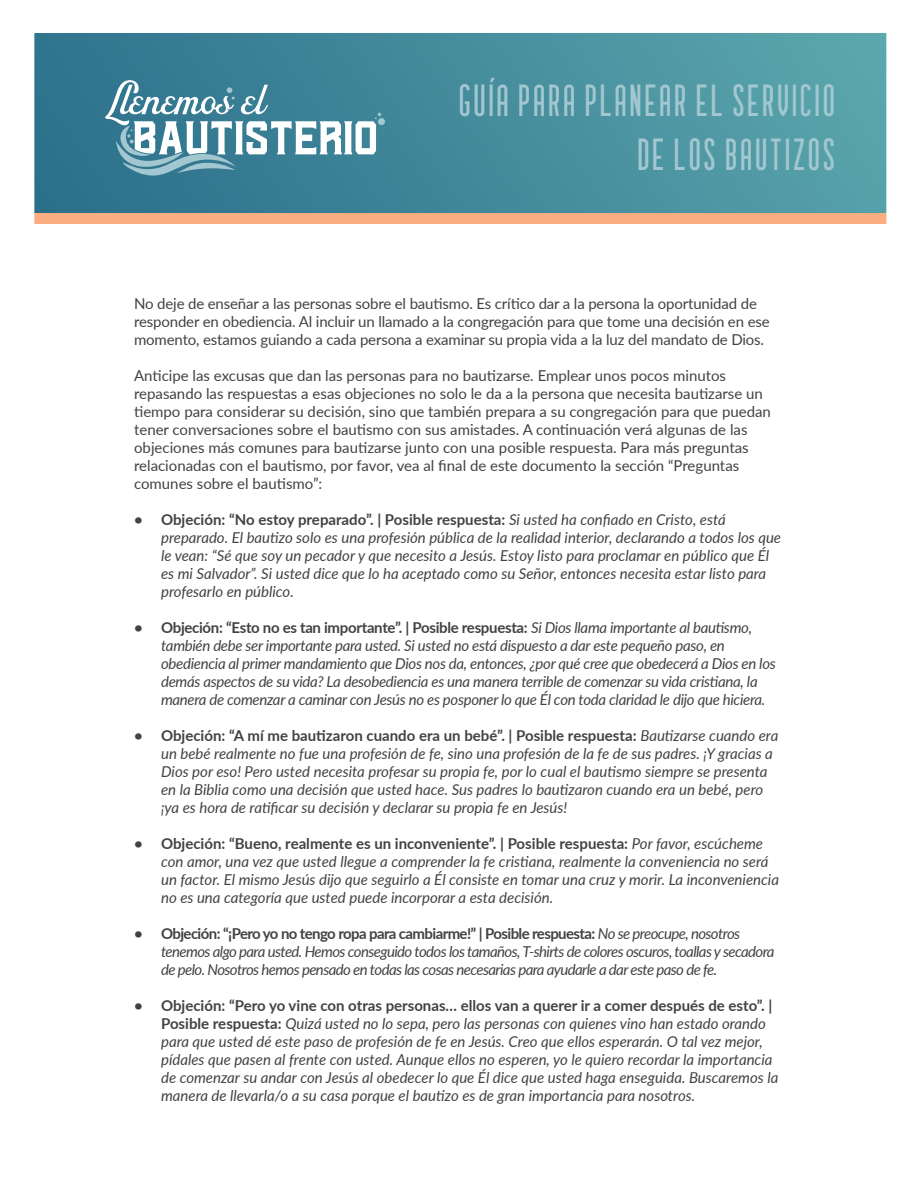
<style>
.page{position:relative;width:918px;height:1188px;background:#fff}
.page>*{position:absolute;margin:0;border:0;box-sizing:border-box;transform-origin:0 0}
.t1{font:45px/54px "Bouchers Stand";color:#a2c7d0;text-align:right}
.t2{font:italic 15px/18px "Lato";color:#424242}
.t3{font:15px/18px "Lato";color:#424242}
.t4{font:italic 15px/18px "Lato";letter-spacing:-.02em;color:#424242}
.t5{font:italic 15px/18px "Lato";letter-spacing:-.04em;color:#424242}
.s1{font-weight:700;font-style:normal}
</style>
<div class="page">
<svg style="left:34px;top:33px;width:853px;height:191px;background:#528f9b"></svg>
<svg style="left:105px;top:79px;width:280px;height:97px"></svg>
<h1 class="t1" style="left:459px;top:74px;width:380px">GUÍA PARA PLANEAR EL SERVICIO<br>DE LOS BAUTIZOS</h1>
<p class="t3" style="left:134px;top:294px;width:637px">No deje de enseñar a las personas sobre el bautismo. Es crítico dar a la persona la oportunidad de responder en obediencia. Al incluir un llamado a la congregación para que tome una decisión en ese momento, estamos guiando a cada persona a examinar su propia vida a la luz del mandato de Dios.</p>
<p class="t3" style="left:134px;top:366px;width:638px">Anticipe las excusas que dan las personas para no bautizarse. Emplear unos pocos minutos repasando las respuestas a esas objeciones no solo le da a la persona que necesita bautizarse un tiempo para considerar su decisión, sino que también prepara a su congregación para que puedan tener conversaciones sobre el bautismo con sus amistades. A continuación verá algunas de las objeciones más comunes para bautizarse junto con una posible respuesta. Para más preguntas relacionadas con el bautismo, por favor, vea al final de este documento la sección “Preguntas comunes sobre el bautismo”:</p>
<p class="t2" style="left:161px;top:510px;width:622px;text-indent:-27px"><span class="s1">• Objeción: “No estoy preparado”. | Posible respuesta:</span> Si usted ha confiado en Cristo, está preparado. El bautizo solo es una profesión pública de la realidad interior, declarando a todos los que le vean: “Sé que soy un pecador y que necesito a Jesús. Estoy listo para proclamar en público que Él es mi Salvador”. Si usted dice que lo ha aceptado como su Señor, entonces necesita estar listo para profesarlo en público.</p>
<p class="t4" style="left:161px;top:618px;width:616px;text-indent:-27px"><span class="s1">• Objeción: “Esto no es tan importante”. | Posible respuesta:</span> Si Dios llama importante al bautismo, también debe ser importante para usted. Si usted no está dispuesto a dar este pequeño paso, en obediencia al primer mandamiento que Dios nos da, entonces, ¿por qué cree que obedecerá a Dios en los demás aspectos de su vida? La desobediencia es una manera terrible de comenzar su vida cristiana, la manera de comenzar a caminar con Jesús no es posponer lo que Él con toda claridad le dijo que hiciera.</p>
<p class="t2" style="left:161px;top:726px;width:619px;text-indent:-27px"><span class="s1">• Objeción: “A mí me bautizaron cuando era un bebé”. | Posible respuesta:</span> Bautizarse cuando era un bebé realmente no fue una profesión de fe, sino una profesión de la fe de sus padres. ¡Y gracias a Dios por eso! Pero usted necesita profesar su propia fe, por lo cual el bautismo siempre se presenta en la Biblia como una decisión que usted hace. Sus padres lo bautizaron cuando era un bebé, pero ¡ya es hora de ratificar su decisión y declarar su propia fe en Jesús!</p>
<p class="t2" style="left:161px;top:834px;width:619px;text-indent:-27px"><span class="s1">• Objeción: “Bueno, realmente es un inconveniente”. | Posible respuesta:</span> Por favor, escúcheme con amor, una vez que usted llegue a comprender la fe cristiana, realmente la conveniencia no será un factor. El mismo Jesús dijo que seguirlo a Él consiste en tomar una cruz y morir. La inconveniencia no es una categoría que usted puede incorporar a esta decisión.</p>
<p class="t5" style="left:161px;top:924px;width:615px;text-indent:-27px"><span class="s1">• Objeción: “¡Pero yo no tengo ropa para cambiarme!” | Posible respuesta:</span> No se preocupe, nosotros tenemos algo para usted. Hemos conseguido todos los tamaños, T-shirts de colores oscuros, toallas y secadora de pelo. Nosotros hemos pensado en todas las cosas necesarias para ayudarle a dar este paso de fe.</p>
<p class="t2" style="left:161px;top:996px;width:619px;text-indent:-27px"><span class="s1">• Objeción: “Pero yo vine con otras personas… ellos van a querer ir a comer después de esto”. | Posible respuesta:</span> Quizá usted no lo sepa, pero las personas con quienes vino han estado orando para que usted dé este paso de profesión de fe en Jesús. Creo que ellos esperarán. O tal vez mejor, pídales que pasen al frente con usted. Aunque ellos no esperen, yo le quiero recordar la importancia de comenzar su andar con Jesús al obedecer lo que Él dice que usted haga enseguida. Buscaremos la manera de llevarla/o a su casa porque el bautizo es de gran importancia para nosotros.</p>
</div>
